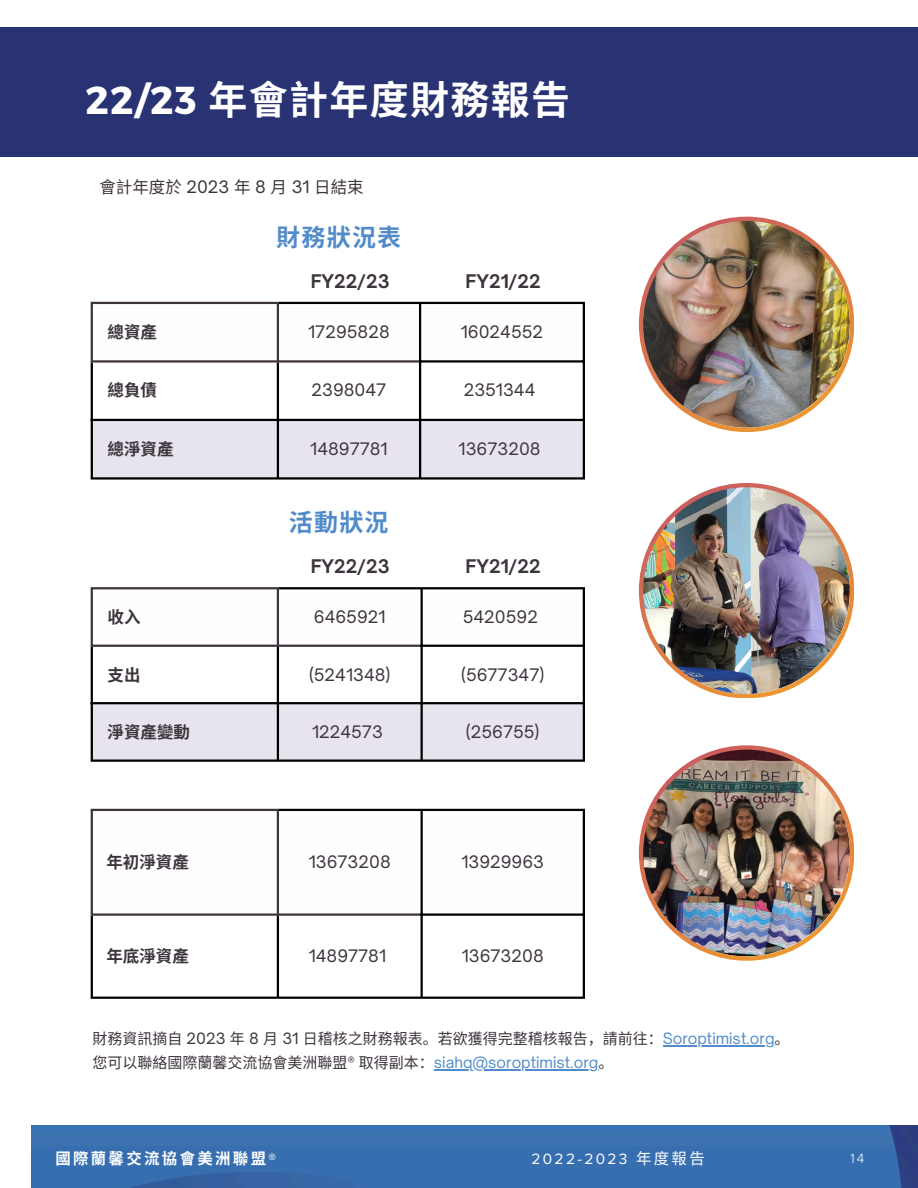
<style>
.page{position:relative;width:918px;height:1188px;background:#fff}
.page>*{position:absolute;margin:0;border:0;box-sizing:border-box;transform-origin:0 0}
.t1{font:700 39px "Noto Sans CJ Ksc";letter-spacing:.035em;color:#fff}
.t2{font:700 24px "Noto Sans CJ Ksc";letter-spacing:.055em;color:#518bc9}
.t3{font:700 18px "Open Sauce One";color:#3d343d}
.t4{font:16.5px "Open Sauce One";color:#3d343d}
.t5{font:700 16.5px "Noto Sans CJ Ksc";color:#3d343d}
.t6{font:16.5px "Noto Sans CJ Ksc";color:#3d343d}
.t7{font:700 15.45px "Noto Sans CJ Ksc";letter-spacing:.15em;color:#fff}
.t8{font:15.45px "Proxima Nova";letter-spacing:.15em;color:#fff}
.t9{font:15px "Noto Sans CJ Ksc";color:#3d343d}
.t10{font:300 13.95px "Proxima Nova";color:#fff}
.s1{font-family:"Montserrat"}
.s2{font-family:"Open Sauce One"}
.s3{font-family:"Open Sauce One";color:#518bc9}
.s4{font-family:"Proxima Nova"}
.s5{font-family:"Noto Sans CJ Ksc"}
</style>
<div class="page">
<div style="left:0;top:27px;width:918px;height:130px;background:#293374"></div>
<svg style="left:93px;top:304px;width:490px;height:56px"></svg>
<div style="left:93px;top:421px;width:490px;height:56px;background:#e8e4ed"></div>
<hr style="left:91px;top:304px;width:2px;height:56px;background:#3d343d">
<hr style="left:277px;top:304px;width:2px;height:56px;background:#3d343d">
<hr style="left:91px;top:302px;width:188px;height:2px;background:#3d343d">
<hr style="left:91px;top:360px;width:328px;height:3px;background:#3d343d">
<hr style="left:91px;top:363px;width:2px;height:114px;background:#000">
<hr style="left:277px;top:363px;width:2px;height:114px;background:#000">
<hr style="left:419px;top:304px;width:2px;height:173px;background:#000">
<hr style="left:583px;top:304px;width:2px;height:173px;background:#000">
<hr style="left:279px;top:302px;width:306px;height:2px;background:#000">
<hr style="left:419px;top:360px;width:166px;height:3px;background:#000">
<hr style="left:91px;top:419px;width:494px;height:2px;background:#000">
<hr style="left:91px;top:477px;width:494px;height:3px;background:#000">
<svg style="left:93px;top:589px;width:490px;height:56px"></svg>
<div style="left:93px;top:704px;width:490px;height:56px;background:#e8e4ed"></div>
<hr style="left:91px;top:589px;width:2px;height:56px;background:#3d343d">
<hr style="left:277px;top:589px;width:2px;height:56px;background:#3d343d">
<hr style="left:91px;top:587px;width:188px;height:2px;background:#3d343d">
<hr style="left:91px;top:645px;width:330px;height:2px;background:#3d343d">
<hr style="left:91px;top:647px;width:2px;height:113px;background:#000">
<hr style="left:277px;top:647px;width:2px;height:113px;background:#000">
<hr style="left:421px;top:589px;width:2px;height:171px;background:#000">
<hr style="left:583px;top:589px;width:2px;height:171px;background:#000">
<hr style="left:279px;top:587px;width:306px;height:2px;background:#000">
<hr style="left:421px;top:645px;width:164px;height:2px;background:#000">
<hr style="left:91px;top:702px;width:494px;height:2px;background:#000">
<hr style="left:91px;top:760px;width:494px;height:2px;background:#000">
<svg style="left:276px;top:811px;width:307px;height:102px"></svg>
<hr style="left:91px;top:811px;width:2px;height:102px;background:#3d343d">
<hr style="left:277px;top:811px;width:2px;height:102px;background:#3d343d">
<hr style="left:91px;top:809px;width:188px;height:2px;background:#3d343d">
<hr style="left:91px;top:913px;width:330px;height:3px;background:#3d343d">
<hr style="left:91px;top:916px;width:2px;height:81px;background:#000">
<hr style="left:277px;top:916px;width:2px;height:81px;background:#000">
<hr style="left:421px;top:811px;width:2px;height:186px;background:#000">
<hr style="left:583px;top:811px;width:2px;height:186px;background:#000">
<hr style="left:279px;top:809px;width:306px;height:2px;background:#000">
<hr style="left:421px;top:913px;width:164px;height:3px;background:#000">
<hr style="left:91px;top:997px;width:494px;height:2px;background:#000">
<img style="left:639px;top:217px;width:215px;height:215px">
<img style="left:639px;top:483px;width:215px;height:215px">
<img style="left:639px;top:745px;width:215px;height:215px">
<div style="left:32px;top:1125px;width:886px;height:63px;background:#376eaf"></div>
<hr style="left:663px;top:1045px;width:112px;height:2px;background:#518bc9">
<hr style="left:434px;top:1069px;width:164px;height:1px;background:#518bc9">
<p class="t1" style="left:86px;top:69px;width:486px"><span class="s1">22/23</span> 年會計年度財務報告</p>
<p class="t6" style="left:99px;top:174px;width:266px">會計年度於 <span class="s2">2023</span> 年 <span class="s2">8</span> 月 <span class="s2">31</span> 日結束</p>
<p class="t2" style="left:276px;top:218px;width:127px">財務狀況表</p>
<p class="t3" style="left:311px;top:270px;width:80px">FY22/23</p>
<p class="t3" style="left:466px;top:270px;width:77px">FY21/22</p>
<h1 class="t5" style="left:108px;top:319px;width:51px">總資產</h1>
<h4 class="t4" style="left:308px;top:321px;width:83px">17295828</h4>
<h2 class="t4" style="left:461px;top:321px;width:84px">16024552</h2>
<h3 class="t5" style="left:108px;top:377px;width:51px">總負債</h3>
<h3 class="t4" style="left:312px;top:380px;width:76px">2398047</h3>
<p class="t4" style="left:464px;top:380px;width:73px">2351344</p>
<p class="t5" style="left:108px;top:436px;width:67px">總淨資產</p>
<p class="t4" style="left:310px;top:438px;width:79px">14897781</p>
<p class="t4" style="left:459px;top:438px;width:84px">13673208</p>
<p class="t2" style="left:289px;top:504px;width:101px">活動狀況</p>
<p class="t3" style="left:311px;top:555px;width:80px">FY22/23</p>
<p class="t3" style="left:466px;top:555px;width:77px">FY21/22</p>
<p class="t5" style="left:108px;top:604px;width:34px">收入</p>
<p class="t4" style="left:314px;top:607px;width:73px">6465921</p>
<p class="t4" style="left:463px;top:607px;width:77px">5420592</p>
<p class="t5" style="left:108px;top:661px;width:34px">支出</p>
<p class="t4" style="left:309px;top:664px;width:83px">(5241348)</p>
<h2 class="t4" style="left:461px;top:664px;width:85px">(5677347)</h2>
<h3 class="t5" style="left:108px;top:719px;width:84px">淨資產變動</h3>
<h3 class="t4" style="left:312px;top:722px;width:72px">1224573</h3>
<p class="t4" style="left:466px;top:722px;width:75px">(256755)</p>
<p class="t5" style="left:106px;top:849px;width:84px">年初淨資產</p>
<p class="t4" style="left:309px;top:852px;width:84px">13673208</p>
<p class="t4" style="left:461px;top:852px;width:84px">13929963</p>
<p class="t5" style="left:106px;top:943px;width:84px">年底淨資產</p>
<p class="t4" style="left:309px;top:945px;width:79px">14897781</p>
<p class="t4" style="left:462px;top:945px;width:84px">13673208</p>
<p class="t9" style="left:92px;top:1027px;width:699px">財務資訊摘自 <span class="s2">2023</span> 年 <span class="s2">8</span> 月 <span class="s2">31</span> 日稽核之財務報表。若欲獲得完整稽核報告，請前往：<span class="s3">Soroptimist.org</span>。</p>
<p class="t9" style="left:92px;top:1051px;width:522px">您可以聯絡國際蘭馨交流協會美洲聯盟<span class="s2">®</span> 取得副本：<span class="s3">siahq@soroptimist.org</span>。</p>
<h5 class="t7" style="left:55px;top:1146px;width:222px">國際蘭馨交流協會美洲聯盟<span class="s4">®</span></h5>
<p class="t8" style="left:531px;top:1152px;width:175px">2022-2023 <span class="s5">年度報告</span></p>
<p class="t10" style="left:851px;top:1152px;width:15px">14</p>
</div>
